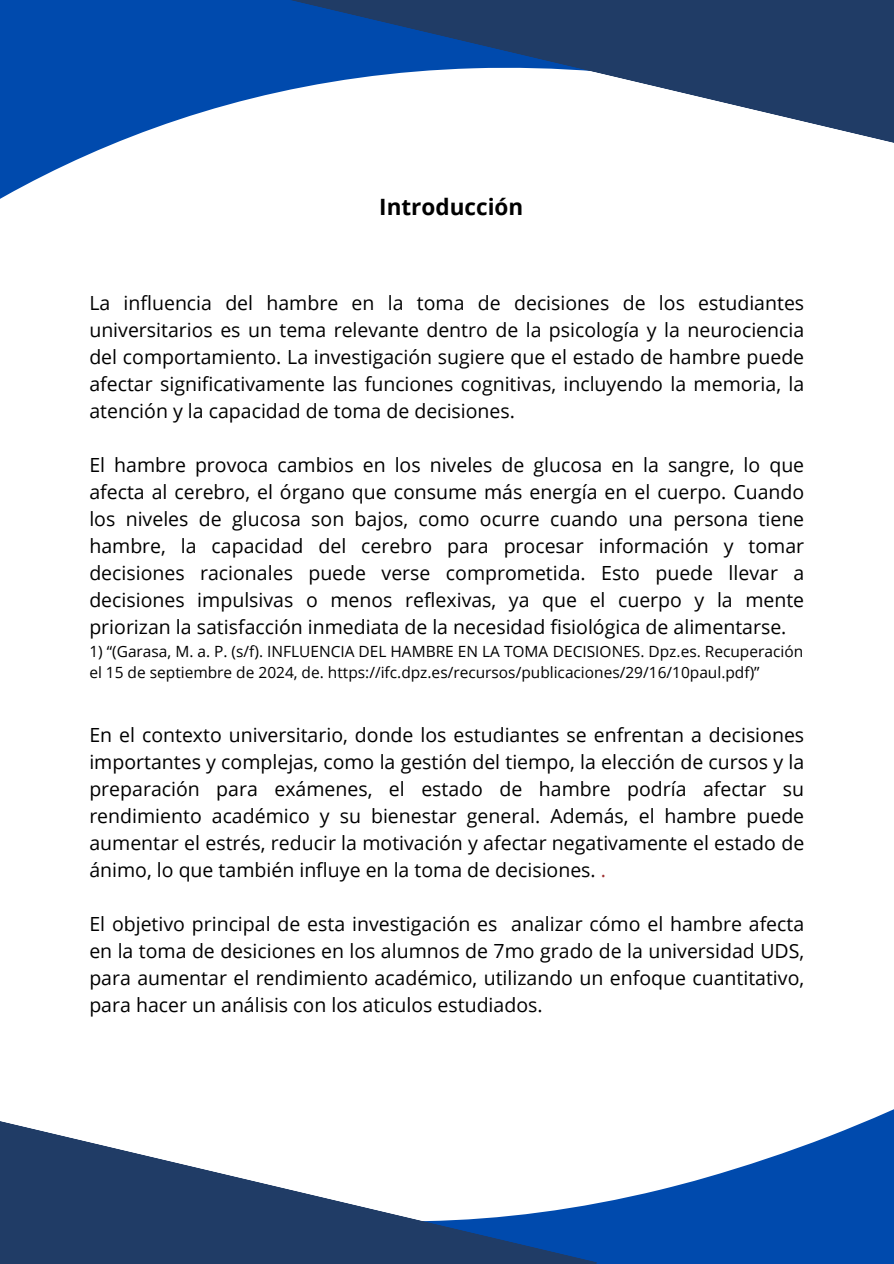
<style>
.page{position:relative;width:894px;height:1264px;background:#fff}
.page>*{position:absolute;margin:0;border:0;box-sizing:border-box;transform-origin:0 0}
.t1{font:700 22.5px "Open Sans";color:#000}
.t2{font:19.5px/27px "Open Sans";color:#000;text-align:justify}
.t3{font:15.45px/21.3px "Open Sans";color:#000}
.s1{color:#9f3232}
</style>
<div class="page">
<svg style="left:0;top:0;width:282px;height:199px;fill:#004aad"></svg>
<svg style="left:282px;top:0;width:611px;height:143px"></svg>
<svg style="left:596px;top:1109px;width:297px;height:154px;fill:#004aad"></svg>
<svg style="left:0;top:1121px;width:596px;height:142px;fill:#203c68"></svg>
<p class="t1" style="left:379px;top:191px;width:145px">Introducción</p>
<p class="t2" style="left:89px;top:289px;width:716px">La influencia del hambre en la toma de decisiones de los estudiantes universitarios es un tema relevante dentro de la psicología y la neurociencia del comportamiento. La investigación sugiere que el estado de hambre puede afectar significativamente las funciones cognitivas, incluyendo la memoria, la atención y la capacidad de toma de decisiones.</p>
<h1 class="t2" style="left:89px;top:451px;width:716px">El hambre provoca cambios en los niveles de glucosa en la sangre, lo que afecta al cerebro, el órgano que consume más energía en el cuerpo. Cuando los niveles de glucosa son bajos, como ocurre cuando una persona tiene hambre, la capacidad del cerebro para procesar información y tomar decisiones racionales puede verse comprometida. Esto puede llevar a decisiones impulsivas o menos reflexivas, ya que el cuerpo y la mente priorizan la satisfacción inmediata de la necesidad fisiológica de alimentarse.</h1>
<h2 class="t3" style="left:89px;top:640px;width:715px">1) “(Garasa, M. a. P. (s/f). INFLUENCIA DEL HAMBRE EN LA TOMA DECISIONES. Dpz.es. Recuperación el 15 de septiembre de 2024, de. https://ifc.dpz.es/recursos/publicaciones/29/16/10paul.pdf)”</h2>
<h2 class="t2" style="left:89px;top:721px;width:716px">En el contexto universitario, donde los estudiantes se enfrentan a decisiones importantes y complejas, como la gestión del tiempo, la elección de cursos y la preparación para exámenes, el estado de hambre podría afectar su rendimiento académico y su bienestar general. Además, el hambre puede aumentar el estrés, reducir la motivación y afectar negativamente el estado de ánimo, lo que también influye en la toma de decisiones. <span class="s1">.</span></h2>
<h2 class="t2" style="left:89px;top:910px;width:716px">El objetivo principal de esta investigación es analizar cómo el hambre afecta en la toma de desiciones en los alumnos de 7mo grado de la universidad UDS, para aumentar el rendimiento académico, utilizando un enfoque cuantitativo, para hacer un análisis con los aticulos estudiados.</h2>
</div>
